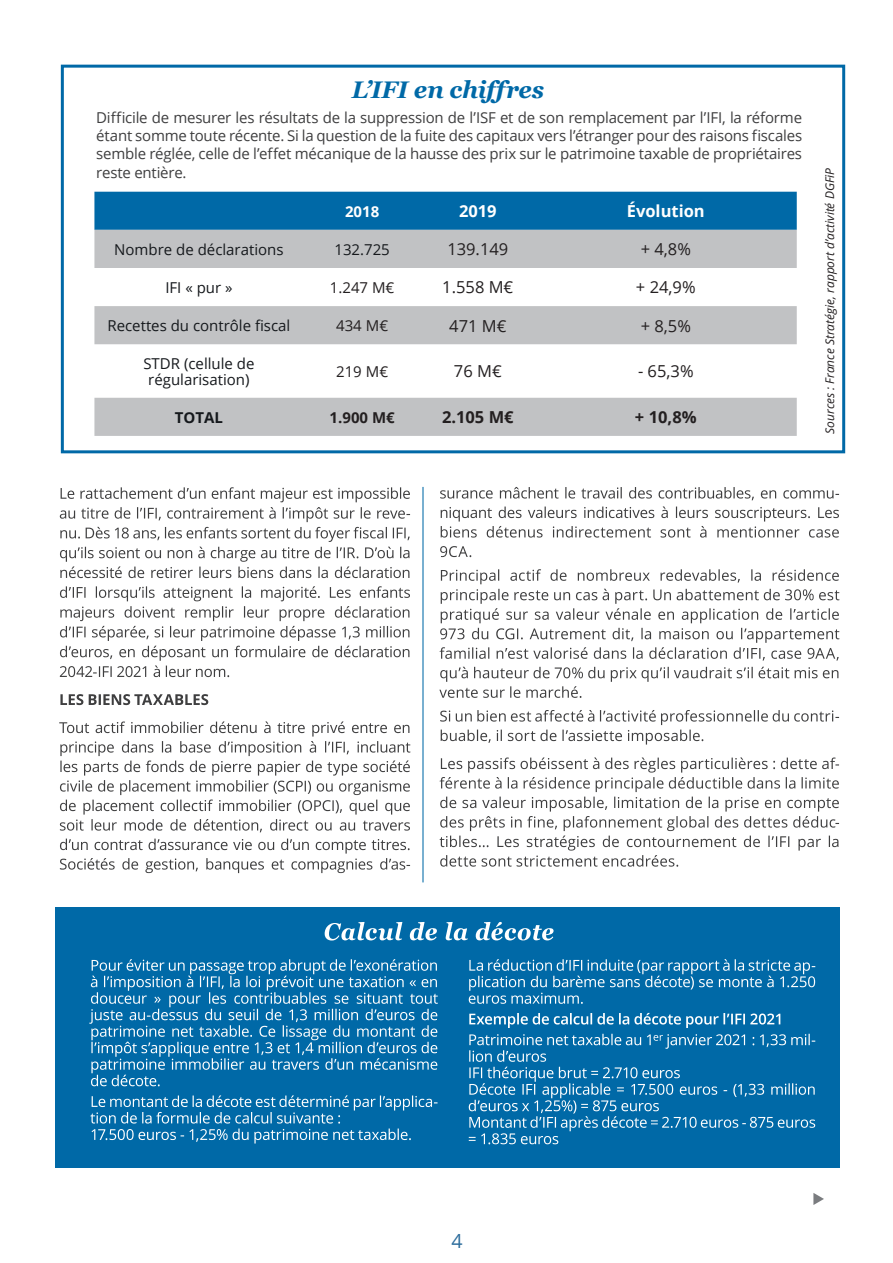
<style>
.page{position:relative;width:893px;height:1263px;background:#fff}
.page>*{position:absolute;margin:0;border:0;box-sizing:border-box;transform-origin:0 0}
.t1{font:italic 700 24px "Georgia";letter-spacing:-.005em;color:#0069a7}
.t2{font:19.5px "Open Sans";color:#2d6d9c}
.t3{font:16.5px "Open Sans";color:#231f20}
.t4{font:700 16.5px "Open Sans";color:#fff}
.t5{font:700 16.5px "Open Sans";color:#231f20}
.t6{font:15px/18.3px "Open Sans";letter-spacing:-.015em;color:#3e3e3f;text-align:justify}
.t7{font:15px/16.5px "Open Sans";color:#15181c;text-align:center}
.t8{font:15px "Open Sans";color:#231f20}
.t9{font:700 15px "Open Sans";color:#231f20}
.t10{font:700 15px "Open Sans";color:#15181c}
.t11{font:700 15px "Open Sans";color:#fff}
.t12{font:italic 12px "Open Sans";color:#231f20}
</style>
<div class="page">
<svg style="left:813px;top:1193px;width:11px;height:12px"></svg>
<hr style="left:422px;top:487px;width:1px;height:395px;background:#0069a7">
<svg style="left:60px;top:838px;width:350px;height:35px"></svg>
<svg style="left:59px;top:721px;width:351px;height:111px"></svg>
<svg style="left:60px;top:694px;width:148px;height:11px"></svg>
<svg style="left:60px;top:586px;width:350px;height:91px"></svg>
<svg style="left:60px;top:487px;width:350px;height:91px"></svg>
<div style="left:55px;top:907px;width:785px;height:261px;background:#0069a7"></div>
<svg style="left:325px;top:922px;width:229px;height:18px"></svg>
<svg style="left:469px;top:1034px;width:346px;height:110px"></svg>
<svg style="left:469px;top:1013px;width:311px;height:15px"></svg>
<svg style="left:469px;top:959px;width:346px;height:45px"></svg>
<svg style="left:90px;top:1095px;width:347px;height:48px"></svg>
<svg style="left:89px;top:959px;width:349px;height:127px"></svg>
<svg style="left:440px;top:757px;width:399px;height:110px"></svg>
<svg style="left:440px;top:710px;width:399px;height:34px"></svg>
<svg style="left:439px;top:667px;width:399px;height:31px"></svg>
<svg style="left:440px;top:569px;width:399px;height:92px"></svg>
<svg style="left:440px;top:546px;width:31px;height:11px"></svg>
<svg style="left:441px;top:506px;width:398px;height:32px"></svg>
<svg style="left:440px;top:487px;width:399px;height:13px"></svg>
<div style="left:61px;top:65px;width:784px;height:388px;border:3px solid #0069a7"></div>
<div style="left:94px;top:192px;width:703px;height:38px;background:#0069a7"></div>
<svg style="left:94px;top:230px;width:703px;height:206px;fill:#c1c2c4"></svg>
<h1 class="t1" style="left:352px;top:71px;width:194px">L’IFI en chiffres</h1>
<p class="t6" style="left:96px;top:108px;width:707px">Difficile de mesurer les résultats de la suppression de l’ISF et de son remplacement par l’IFI, la réforme étant somme toute récente. Si la question de la fuite des capitaux vers l’étranger pour des raisons fiscales semble réglée, celle de l’effet mécanique de la hausse des prix sur le patrimoine taxable de propriétaires reste entière.</p>
<p class="t11" style="left:345px;top:200px;width:36px">2018</p>
<p class="t4" style="left:459px;top:199px;width:39px">2019</p>
<p class="t4" style="left:627px;top:199px;width:79px">Évolution</p>
<p class="t7" style="left:114px;top:241px;width:171px">Nombre de déclarations</p>
<p class="t7" style="left:334px;top:241px;width:57px">132.725</p>
<p class="t3" style="left:447px;top:238px;width:63px">139.149</p>
<p class="t3" style="left:641px;top:238px;width:52px">+ 4,8%</p>
<p class="t7" style="left:165px;top:279px;width:69px">IFI « pur »</p>
<p class="t8" style="left:330px;top:277px;width:66px">1.247 M€</p>
<p class="t3" style="left:442px;top:276px;width:73px">1.558 M€</p>
<p class="t3" style="left:636px;top:276px;width:61px">+ 24,9%</p>
<p class="t7" style="left:107px;top:317px;width:184px">Recettes du contrôle fiscal</p>
<p class="t8" style="left:336px;top:315px;width:54px">434 M€</p>
<p class="t3" style="left:449px;top:314px;width:59px">471 M€</p>
<p class="t3" style="left:641px;top:314px;width:52px">+ 8,5%</p>
<p class="t7" style="left:143px;top:354px;width:113px">STDR (cellule de régularisation)</p>
<p class="t8" style="left:336px;top:361px;width:54px">219 M€</p>
<p class="t3" style="left:454px;top:360px;width:49px">76 M€</p>
<p class="t3" style="left:638px;top:360px;width:57px">- 65,3%</p>
<p class="t10" style="left:175px;top:406px;width:50px">TOTAL</p>
<p class="t9" style="left:330px;top:406px;width:67px">1.900 M€</p>
<p class="t5" style="left:442px;top:405px;width:73px">2.105 M€</p>
<p class="t5" style="left:635px;top:405px;width:63px">+ 10,8%</p>
<p class="t12" style="left:822px;top:434px;width:268px;rotate:-90deg">Sources : France Stratégie, rapport d’activité DGFiP</p>
<h2 class="t2" style="left:452px;top:1228px;width:13px">4</h2>
</div>
